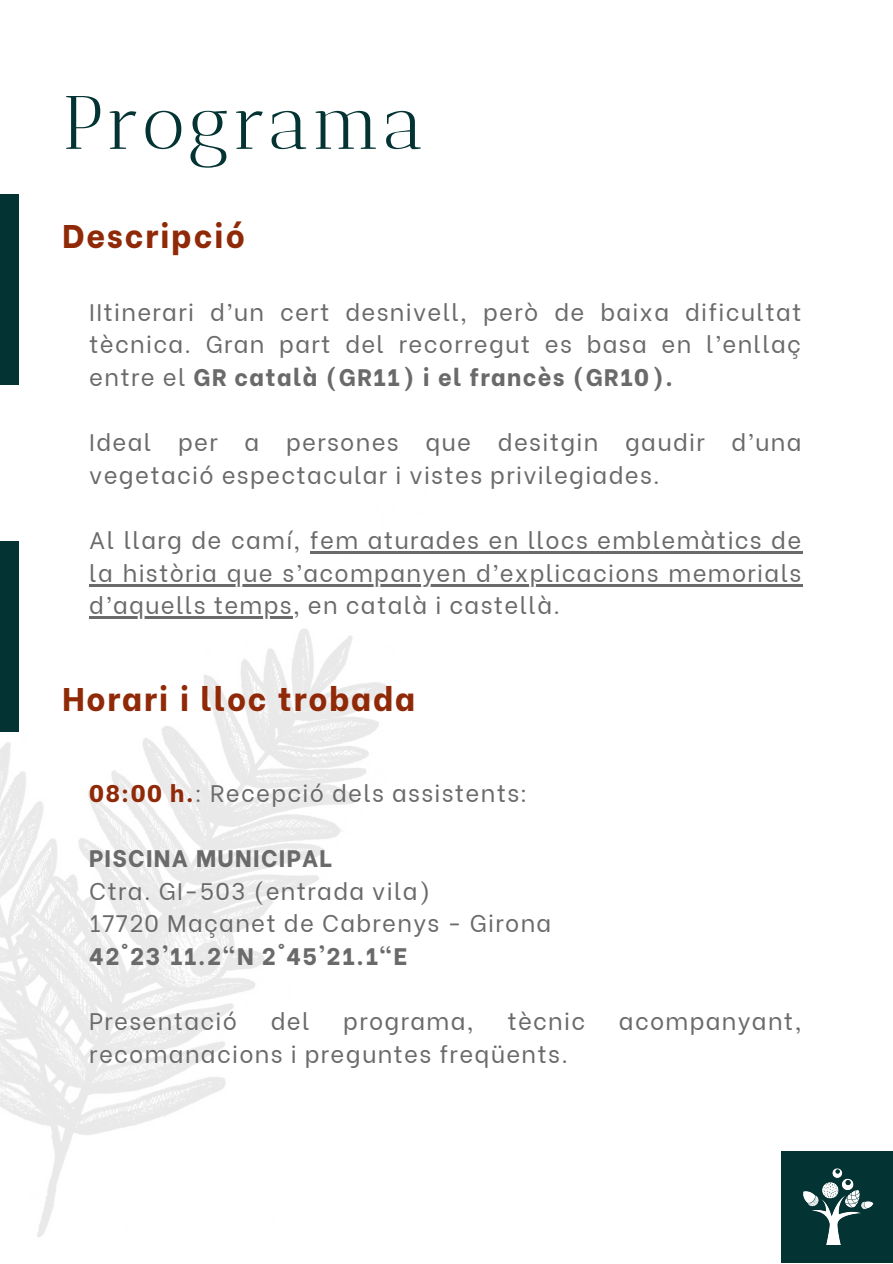
<style>
.page{position:relative;width:893px;height:1264px;background:#fff}
.page>*{position:absolute;margin:0;border:0;box-sizing:border-box;transform-origin:0 0}
.t1{font:75.45px "Antic Didone";letter-spacing:.035em;color:#033332}
.t2{font:800 32.7px "Be Vietnam";letter-spacing:.055em;color:#902907}
.t3{font:23.85px/32.5px "Be Vietnam";letter-spacing:.055em;color:#6a6a6a;text-align:justify}
.t4{font:800 23.85px "Be Vietnam";letter-spacing:.055em;color:#6a6a6a}
.s1{font-weight:800}
.s2{font-weight:800;color:#902907}
</style>
<div class="page">
<img style="left:0;top:541px;width:426px;height:696px">
<div style="left:0;top:194px;width:18px;height:190px;background:#033332"></div>
<div style="left:0;top:541px;width:18px;height:191px;background:#033332"></div>
<div style="left:781px;top:1151px;width:111px;height:111px;background:#033332"></div>
<img style="left:803px;top:1168px;width:71px;height:76px">
<hr style="left:310px;top:551px;width:492px;height:2px;background:#6a6a6a">
<hr style="left:89px;top:584px;width:713px;height:2px;background:#6a6a6a">
<hr style="left:89px;top:616px;width:204px;height:2px;background:#6a6a6a">
<h1 class="t1" style="left:62px;top:78px;width:363px">Programa</h1>
<h2 class="t2" style="left:62px;top:209px;width:184px">Descripció</h2>
<p class="t3" style="left:89px;top:293px;width:713px">IItinerari d’un cert desnivell, però de baixa dificultat tècnica. Gran part del recorregut es basa en l’enllaç entre el <span class="s1">GR català (GR11) i el francès (GR10).</span></p>
<p class="t3" style="left:89px;top:424px;width:713px">Ideal per a persones que desitgin gaudir d’una vegetació espectacular i vistes privilegiades.</p>
<p class="t3" style="left:89px;top:521px;width:713px">Al llarg de camí, fem aturades en llocs emblemàtics de la història que s’acompanyen d’explicacions memorials d’aquells temps, en català i castellà.</p>
<h2 class="t2" style="left:62px;top:672px;width:354px">Horari i lloc trobada</h2>
<p class="t3" style="left:89px;top:774px;width:440px"><span class="s2">08:00 h.</span>: Recepció dels assistents:</p>
<p class="t4" style="left:89px;top:838px;width:244px">PISCINA MUNICIPAL</p>
<p class="t3" style="left:89px;top:872px;width:463px">Ctra. GI-503 (entrada vila)<br>17720 Maçanet de Cabrenys - Girona</p>
<p class="t4" style="left:89px;top:936px;width:319px">42°23'11.2"N 2°45'21.1"E</p>
<p class="t3" style="left:89px;top:1002px;width:149px">Presentació</p>
<p class="t3" style="left:271px;top:1002px;width:40px">del</p>
<p class="t3" style="left:343px;top:1002px;width:132px">programa,</p>
<p class="t3" style="left:507px;top:1002px;width:79px">tècnic</p>
<p class="t3" style="left:619px;top:1002px;width:184px">acompanyant,</p>
<p class="t3" style="left:89px;top:1035px;width:480px">recomanacions i preguntes freqüents.</p>
</div>
